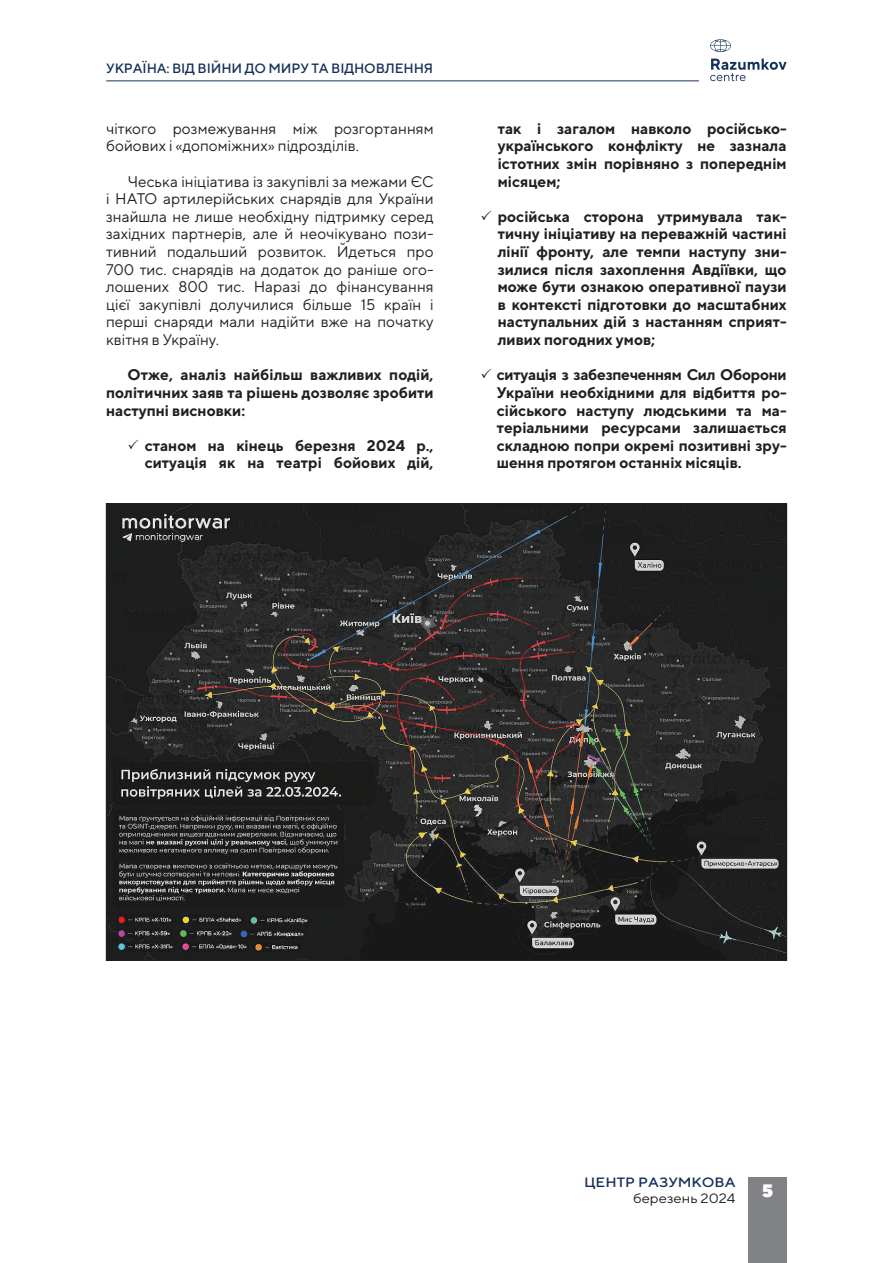
<style>
.page{position:relative;width:893px;height:1263px;background:#fff}
.page>*{position:absolute;margin:0;border:0;box-sizing:border-box;transform-origin:0 0}
.t1{font:900 18px "TT Norms";color:#fff}
.t2{font:700 15.3px/17.5px "TT Norms";color:#231f20;text-align:justify}
.t3{font:15.3px/17.5px "TT Norms";color:#231f20}
.t4{font:500 13.5px "TT Norms";letter-spacing:-.01em;color:#153059}
.t5{font:500 13.5px "TT Norms";letter-spacing:-.01em;color:#153059;scale:1.1 1}
.t6{font:13.5px "TT Norms";color:#231f20;scale:1.1 1}
</style>
<div class="page">
<hr style="left:106px;top:80px;width:593px;height:1px;background:#153059">
<svg style="left:710px;top:59px;width:77px;height:22px"></svg>
<svg style="left:710px;top:39px;width:21px;height:13px"></svg>
<div style="left:748px;top:1177px;width:39px;height:86px;background:#808285"></div>
<img style="left:108px;top:505px;width:677px;height:454px">
<p class="t4" style="left:106px;top:59px;width:328px">УКРАЇНА: ВІД ВІЙНИ ДО МИРУ ТА ВІДНОВЛЕННЯ</p>
<p class="t3" style="left:106px;top:119px;width:329px">чіткого розмежування між розгортанням бойових і «допоміжних» підрозділів.</p>
<p class="t3" style="left:106px;top:172px;width:329px;text-align:justify;text-indent:21px">Чеська ініціатива із закупівлі за межами ЄС і НАТО артилерійських снарядів для України знайшла не лише необхідну підтримку серед західних партнерів, але й неочікувано пози&shy;тивний подальший розвиток. Йдеться про 700 тис. снарядів на додаток до раніше ого&shy;лошених 800 тис. Наразі до фінансування цієї закупівлі долучилися більше 15 країн і перші снаряди мали надійти вже на початку квітня в Україну.</p>
<p class="t2" style="left:106px;top:366px;width:329px;text-indent:21px">Отже, аналіз найбільш важливих подій, політичних заяв та рішень дозволяє зробити наступні висновки:</p>
<p class="t2" style="left:145px;top:436px;width:290px">станом на кінець березня 2024 р., ситуація як на театрі бойових дій,</p>
<p class="t2" style="left:498px;top:119px;width:290px">так і загалом навколо російсько&shy;українського конфлікту не зазнала істотних змін порівняно з попереднім місяцем;</p>
<p class="t2" style="left:498px;top:207px;width:290px">російська сторона утримувала так&shy;тичну ініціативу на переважній частині лінії фронту, але темпи наступу зни&shy;зилися після захоплення Авдіївки, що може бути ознакою оперативної паузи в контексті підготовки до масштабних наступальних дій з настанням сприят&shy;ливих погодних умов;</p>
<p class="t2" style="left:497px;top:366px;width:291px">ситуація з забезпеченням Сил Оборони України необхідними для відбиття ро&shy;сійського наступу людськими та ма&shy;теріальними ресурсами залишається складною попри окремі позитивні зру&shy;шення протягом останніх місяців.</p>
<p class="t5" style="left:584px;top:1174px;width:139px">ЦЕНТР РАЗУМКОВА</p>
<p class="t6" style="left:633px;top:1190px;width:95px">березень 2024</p>
<p class="t1" style="left:762px;top:1178px;width:13px">5</p>
</div>
